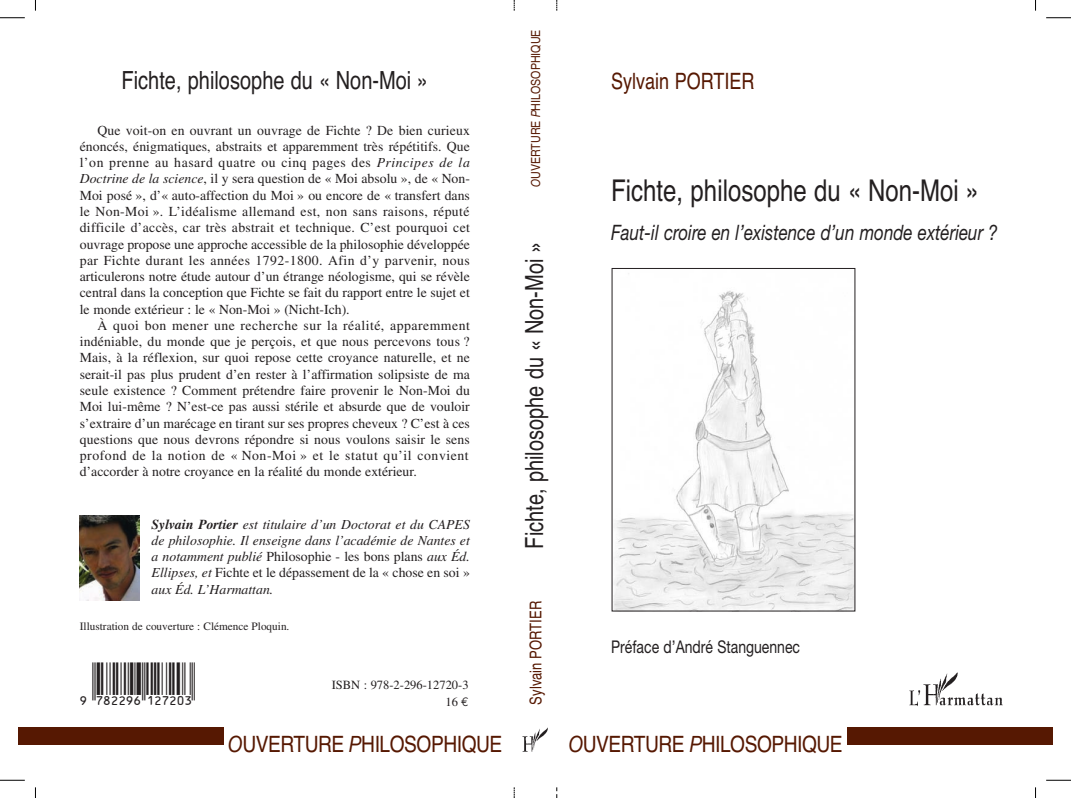
<style>
.page{position:relative;width:1071px;height:798px;background:#fff}
.page>*{position:absolute;margin:0;border:0;box-sizing:border-box;transform-origin:0 0}
.t1{font:42.5px "Upc Half";color:#231f20}
.t2{font:30px "Helvetica";color:#231f20;scale:.8 1}
.t3{font:25px "Helvetica";color:#231f20;scale:.8 1}
.t4{font:22.5px "Helvetica";letter-spacing:-.02em;color:#561802;scale:.85 1}
.t5{font:22.5px "Helvetica";color:#561802;scale:.8 1}
.t6{font:italic 21.25px "Helvetica Neue";color:#231f20;scale:.8 1}
.t7{font:17.5px "Helvetica Neue";color:#231f20;scale:.8 1}
.t8{font:16.25px "Helvetica";color:#561802;scale:.8 1}
.t9{font:13.75px/16.2px "Times";color:#231f20;text-align:justify}
.t10{font:italic 13.75px/16.2px "Times";color:#231f20;text-align:justify}
.t11{font:12.5px/16.5px "Times";color:#231f20;text-align:right}
.t12{font:12.5px "Helvetica";color:#561802;scale:.85 1}
.t13{font:11.25px "Times";color:#231f20}
.s1{font-style:italic}
.s2{font-weight:700}
.s3{font-style:normal}
.s4{font-family:"Euro Mono"}
.s5{font-family:"Helvetica Neue";font-style:italic}
</style>
<div class="page">
<div style="left:18px;top:726px;width:205px;height:18px;background:#561802"></div>
<img style="left:522px;top:727px;width:26px;height:24px">
<div style="left:847px;top:726px;width:205px;height:18px;background:#561802"></div>
<img style="left:909px;top:672px;width:94px;height:34px">
<svg style="left:0;top:17px;width:25px;height:1px"></svg>
<svg style="left:1046px;top:17px;width:24px;height:1px"></svg>
<svg style="left:1046px;top:779px;width:24px;height:1px"></svg>
<svg style="left:0;top:779px;width:25px;height:1px"></svg>
<img style="left:80px;top:515px;width:59px;height:84px">
<img style="left:613px;top:273px;width:240px;height:336px">
<h3 class="t3" style="left:122px;top:66px;width:384px">Fichte, philosophe du « Non-Moi »</h3>
<p class="t9" style="left:80px;top:123px;width:391px;text-indent:18px">Que voit-on en ouvrant un ouvrage de Fichte ? De bien curieux énoncés, énigmatiques, abstraits et apparemment très répétitifs. Que l’on prenne au hasard quatre ou cinq pages des <span class="s1">Principes de la Doctrine de la science</span>, il y sera question de « Moi absolu », de « Non-Moi posé », d’« auto-affection du Moi » ou encore de « transfert dans le Non-Moi ». L’idéalisme allemand est, non sans raisons, réputé difficile d’accès, car très abstrait et technique. C’est pourquoi cet ouvrage propose une approche accessible de la philosophie développée par Fichte durant les années 1792-1800. Afin d’y parvenir, nous articulerons notre étude autour d’un étrange néologisme, qui se révèle central dans la conception que Fichte se fait du rapport entre le sujet et le monde extérieur : le « Non-Moi » (Nicht-Ich).</p>
<p class="t9" style="left:80px;top:318px;width:391px;text-indent:18px">À quoi bon mener une recherche sur la réalité, apparemment indéniable, du monde que je perçois, et que nous percevons tous ?<br>Mais, à la réflexion, sur quoi repose cette croyance naturelle, et ne serait-il pas plus prudent d’en rester à l’affirmation solipsiste de ma seule existence ? Comment prétendre faire provenir le Non-Moi du Moi lui-même ? N’est-ce pas aussi stérile et absurde que de vouloir s’extraire d’un marécage en tirant sur ses propres cheveux ? C’est à ces questions que nous devrons répondre si nous voulons saisir le sens profond de la notion de « Non-Moi » et le statut qu’il convient d’accorder à notre croyance en la réalité du monde extérieur.</p>
<p class="t10" style="left:151px;top:517px;width:320px"><span class="s2">Sylvain Portier</span> est titulaire d’un Doctorat et du CAPES de philosophie. Il enseigne dans l’académie de Nantes et a notamment publié <span class="s3">Philosophie - les bons plans</span> aux Éd.<br>Ellipses, et <span class="s3">Fichte et le dépassement de la « chose en soi » </span>aux Éd. L’Harmattan.</p>
<p class="t13" style="left:80px;top:621px;width:211px">Illustration de couverture : Clémence Ploquin.</p>
<h1 class="t1" style="left:80px;top:665px;width:124px">™xHSMCTGy127203z</h1>
<p class="t11" style="left:332px;top:677px;width:138px">ISBN : 978-2-296-12720-3<br>16 <span class="s4">€</span></p>
<h3 class="t4" style="left:228px;top:730px;width:324px"><span class="s5">O</span>UVERTURE <span class="s5">P</span>HILOSOPHIQUE</h3>
<p class="t12" style="left:528px;top:187px;width:187px;rotate:-90deg"><span class="s5">O</span>UVERTURE <span class="s5">P</span>HILOSOPHIQUE</p>
<h3 class="t3" style="left:520px;top:548px;width:384px;rotate:-90deg">Fichte, philosophe du « Non-Moi »</h3>
<h3 class="t5" style="left:611px;top:68px;width:180px">Sylvain PORTIER</h3>
<h2 class="t2" style="left:611px;top:173px;width:461px">Fichte, philosophe du « Non-Moi »</h2>
<h3 class="t6" style="left:611px;top:219px;width:484px">Faut-il croire en l’existence d’un monde extérieur ?</h3>
<p class="t8" style="left:526px;top:704px;width:131px;rotate:-90deg">Sylvain PORTIER</p>
<p class="t7" style="left:611px;top:639px;width:237px">Préface d’André Stanguennec</p>
<h3 class="t4" style="left:568px;top:730px;width:324px"><span class="s5">O</span>UVERTURE <span class="s5">P</span>HILOSOPHIQUE</h3>
</div>
